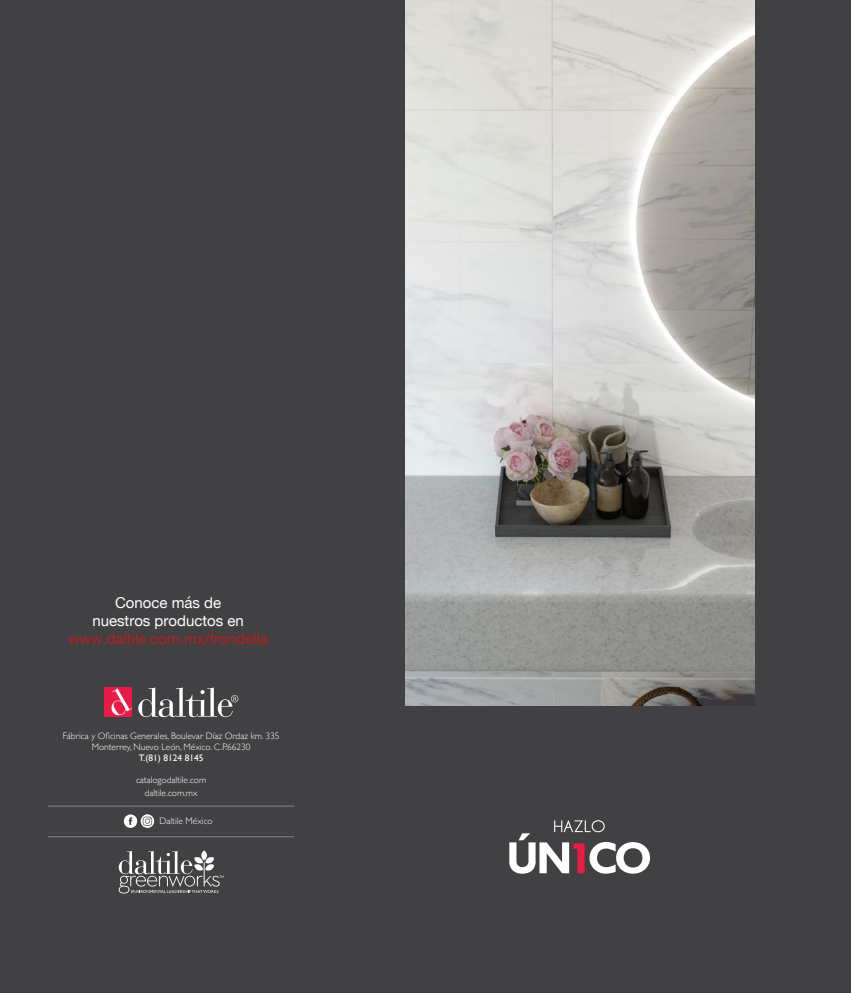
<style>
.page{position:relative;width:851px;height:993px;background:#fff}
.page>*{position:absolute;margin:0;border:0;box-sizing:border-box;transform-origin:0 0}
.t1{font:15px/18px "Helvetica Neue";color:#fff;text-align:center}
.t2{font:15px "Helvetica Neue";color:#b62025}
.t3{font:300 9.38px/11.2px "Gill Sans";color:#fff;text-align:center}
.t4{font:9.38px "Gill Sans";color:#fff}
</style>
<div class="page">
<div style="left:0;top:1px;width:850px;height:991px;background:#414042"></div>
<img style="left:406px;top:0;width:348px;height:705px">
<svg style="left:509px;top:820px;width:141px;height:53px"></svg>
<div style="left:104px;top:687px;width:28px;height:30px;background:#ea1a47"></div>
<svg style="left:111px;top:688px;width:21px;height:28px"></svg>
<svg style="left:138px;top:687px;width:100px;height:30px"></svg>
<hr style="left:48px;top:805px;width:246px;height:1px;background:#808285">
<hr style="left:48px;top:836px;width:246px;height:1px;background:#808285">
<svg style="left:119px;top:850px;width:104px;height:43px"></svg>
<svg style="left:124px;top:814px;width:13px;height:13px"></svg>
<svg style="left:141px;top:814px;width:13px;height:13px"></svg>
<svg style="left:143px;top:816px;width:9px;height:11px"></svg>
<h1 class="t1" style="left:92px;top:594px;width:153px">Conoce más de nuestros productos en</h1>
<h1 class="t2" style="left:68px;top:627px;width:201px">www.daltile.com.mx/frondella</h1>
<p class="t3" style="left:63px;top:729px;width:218px">Fábrica y Oficinas Generales, Boulevar Díaz Ordaz km. 335<br>Monterrey, Nuevo León, México. C.P.66230</p>
<p class="t4" style="left:139px;top:752px;width:66px">T.(81) 8124 8145</p>
<p class="t3" style="left:136px;top:773px;width:72px;line-height:12.5px">catalogodaltile.com daltile.com.mx</p>
<p class="t3" style="left:159px;top:814px;width:55px">Daltile México</p>
</div>
